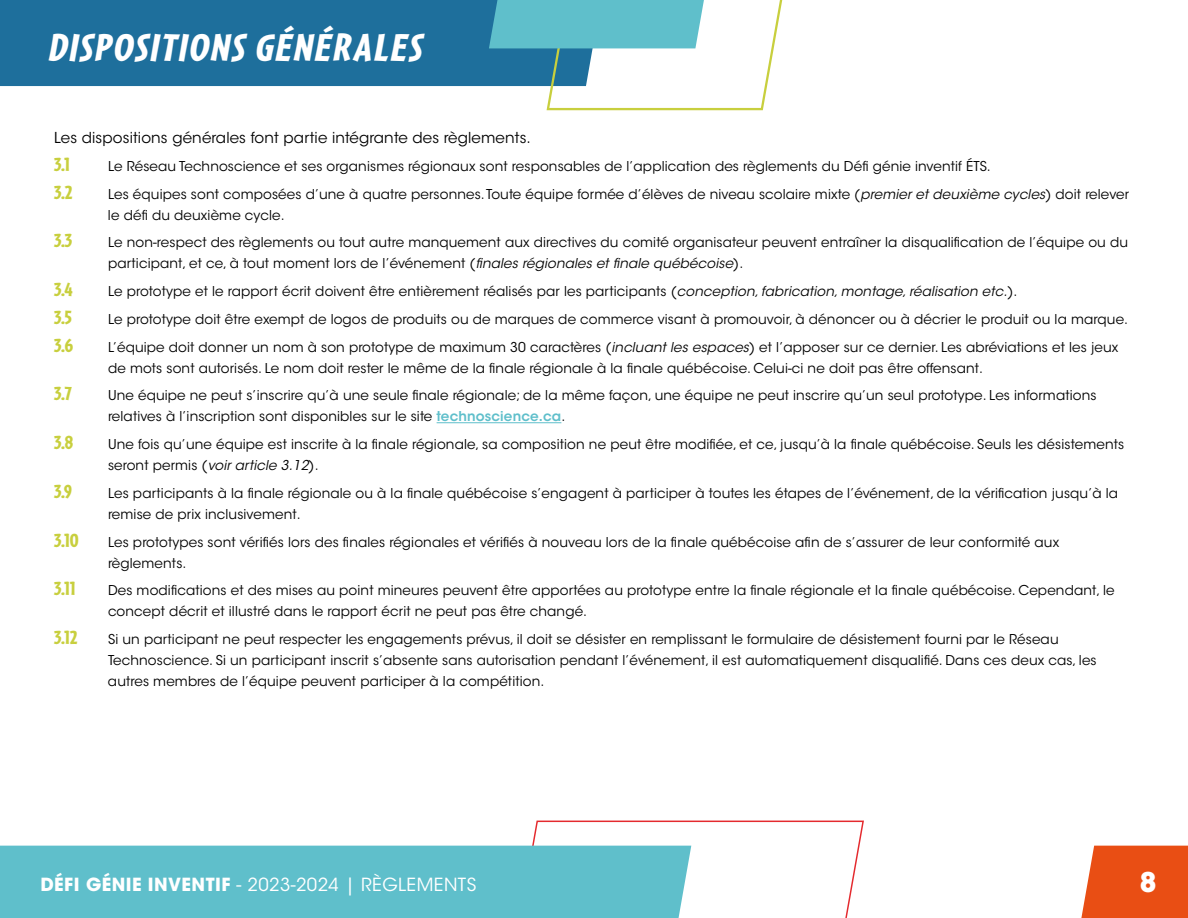
<style>
.page{position:relative;width:1188px;height:918px;background:#fff}
.page>*{position:absolute;margin:0;border:0;box-sizing:border-box;transform-origin:0 0}
.t1{font:italic 900 40.5px "Cafeteria";color:#fff}
.t2{font:700 27px "ITC Avant Garde Std";color:#fff}
.t3{font:900 19.5px "Cafeteria";color:#c8cf3e}
.t4{font:18px "ITC Avant Garde Std";letter-spacing:.025em;color:#fff}
.t5{font:15px "ITC Avant Garde Std";letter-spacing:.01em;color:#000}
.t6{font:13.5px/21px "ITC Avant Garde Std";letter-spacing:.01em;color:#000}
.s1{font-style:italic}
.s2{font-weight:600;color:#5fbfcb}
.s3{font-weight:700}
</style>
<div class="page">
<svg style="left:501px;top:820px;width:363px;height:98px"></svg>
<div style="left:0;top:846px;width:691px;height:72px;background:#5fbfcb"></div>
<div style="left:1081px;top:846px;width:107px;height:72px;background:#e94e14"></div>
<div style="left:0;top:0;width:489px;height:86px;background:#1e6f9c"></div>
<svg style="left:489px;top:0;width:294px;height:111px"></svg>
<hr style="left:437px;top:422px;width:124px;height:1px;background:#5fbfcb">
<h1 class="t1" style="left:48px;top:24px;width:383px">DISPOSITIONS GÉNÉRALES</h1>
<p class="t5" style="left:54px;top:129px;width:475px">Les dispositions générales font partie intégrante des règlements.</p>
<h3 class="t3" style="left:54px;top:153px;width:17px">3.1</h3>
<p class="t6" style="left:108px;top:156px;width:882px">Le Réseau Technoscience et ses organismes régionaux sont responsables de l’application des règlements du Défi génie inventif ÉTS.</p>
<h3 class="t3" style="left:54px;top:181px;width:20px">3.2</h3>
<p class="t6" style="left:108px;top:183px;width:1023px">Les équipes sont composées d’une à quatre personnes. Toute équipe formée d’élèves de niveau scolaire mixte (<span class="s1">premier et deuxième cycles</span>) doit relever le défi du deuxième cycle.</p>
<h3 class="t3" style="left:54px;top:230px;width:20px">3.3</h3>
<p class="t6" style="left:108px;top:232px;width:1022px">Le non-respect des règlements ou tout autre manquement aux directives du comité organisateur peuvent entraîner la disqualification de l’équipe ou du participant, et ce, à tout moment lors de l’événement (<span class="s1">finales régionales et finale québécoise</span>).</p>
<h3 class="t3" style="left:54px;top:278px;width:20px">3.4</h3>
<p class="t6" style="left:108px;top:281px;width:908px">Le prototype et le rapport écrit doivent être entièrement réalisés par les participants (<span class="s1">conception, fabrication, montage, réalisation etc.</span>).</p>
<h3 class="t3" style="left:54px;top:306px;width:20px">3.5</h3>
<p class="t6" style="left:108px;top:309px;width:1019px">Le prototype doit être exempt de logos de produits ou de marques de commerce visant à promouvoir, à dénoncer ou à décrier le produit ou la marque.</p>
<h3 class="t3" style="left:54px;top:334px;width:21px">3.6</h3>
<p class="t6" style="left:108px;top:336px;width:1012px">L’équipe doit donner un nom à son prototype de maximum 30 caractères (<span class="s1">incluant les espaces</span>) et l’apposer sur ce dernier. Les abréviations et les jeux de mots sont autorisés. Le nom doit rester le même de la finale régionale à la finale québécoise. Celui-ci ne doit pas être offensant.</p>
<h3 class="t3" style="left:54px;top:383px;width:19px">3.7</h3>
<p class="t6" style="left:108px;top:385px;width:990px">Une équipe ne peut s’inscrire qu’à une seule finale régionale; de la même façon, une équipe ne peut inscrire qu’un seul prototype. Les informations relatives à l’inscription sont disponibles sur le site <span class="s2">technoscience.ca</span>.</p>
<h3 class="t3" style="left:54px;top:431px;width:21px">3.8</h3>
<p class="t6" style="left:108px;top:434px;width:1018px">Une fois qu’une équipe est inscrite à la finale régionale, sa composition ne peut être modifiée, et ce, jusqu’à la finale québécoise. Seuls les désistements seront permis (<span class="s1">voir article 3.12</span>).</p>
<h3 class="t3" style="left:54px;top:480px;width:20px">3.9</h3>
<p class="t6" style="left:108px;top:483px;width:1012px">Les participants à la finale régionale ou à la finale québécoise s’engagent à participer à toutes les étapes de l’événement, de la vérification jusqu’à la remise de prix inclusivement.</p>
<h3 class="t3" style="left:54px;top:529px;width:26px">3.10</h3>
<p class="t6" style="left:108px;top:531px;width:953px">Les prototypes sont vérifiés lors des finales régionales et vérifiés à nouveau lors de la finale québécoise afin de s’assurer de leur conformité aux règlements.</p>
<h3 class="t3" style="left:54px;top:578px;width:23px">3.11</h3>
<p class="t6" style="left:108px;top:580px;width:1008px">Des modifications et des mises au point mineures peuvent être apportées au prototype entre la finale régionale et la finale québécoise. Cependant, le concept décrit et illustré dans le rapport écrit ne peut pas être changé.</p>
<h3 class="t3" style="left:54px;top:626px;width:25px">3.12</h3>
<p class="t6" style="left:108px;top:629px;width:990px">Si un participant ne peut respecter les engagements prévus, il doit se désister en remplissant le formulaire de désistement fourni par le Réseau<br>Technoscience. Si un participant inscrit s’absente sans autorisation pendant l’événement, il est automatiquement disqualifié. Dans ces deux cas, les autres membres de l’équipe peuvent participer à la compétition.</p>
<h3 class="t4" style="left:40px;top:874px;width:437px"><span class="s3">DÉFI GÉNIE INVENTIF</span> - 2023-2024 | RÈGLEMENTS</h3>
<h2 class="t2" style="left:1140px;top:865px;width:18px">8</h2>
</div>
